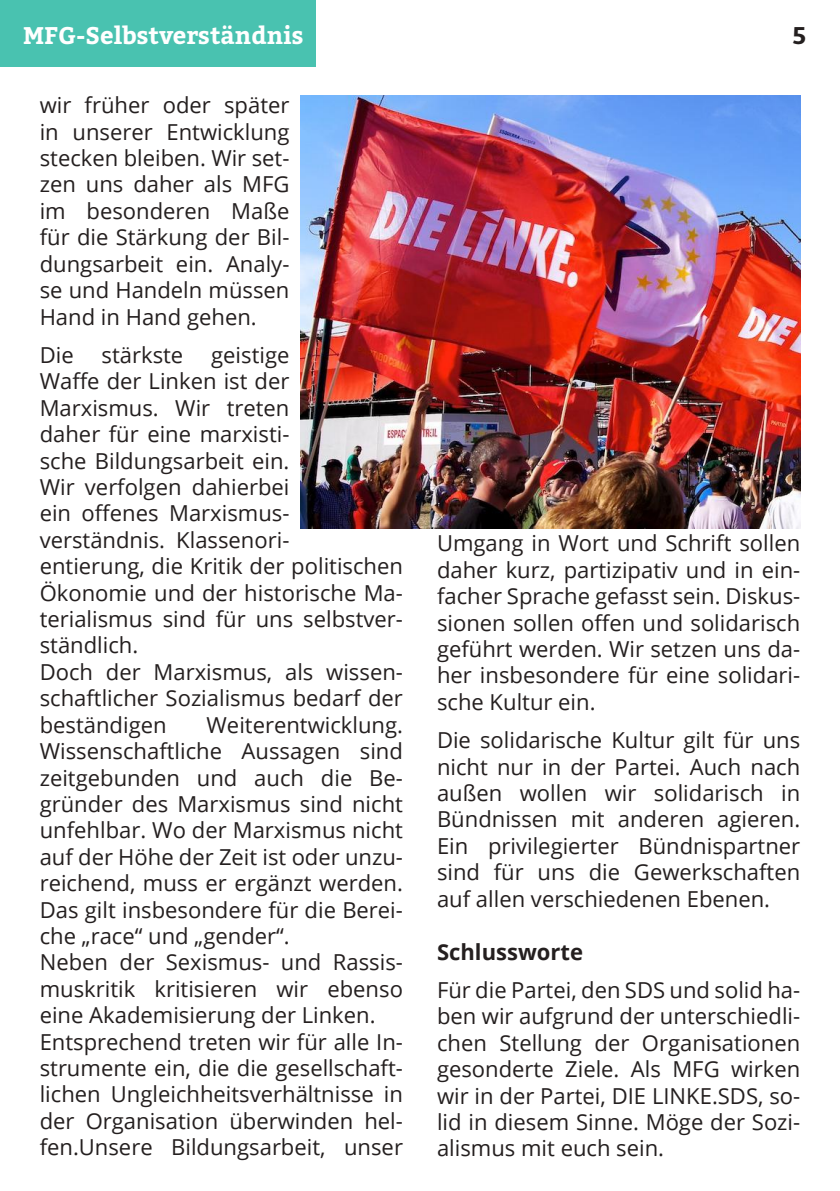
<style>
.page{position:relative;width:840px;height:1191px;background:#fff}
.page>*{position:absolute;margin:0;border:0;box-sizing:border-box;transform-origin:0 0}
.t1{font:700 24px "Bitter";color:#fff}
.t2{font:700 24px "Bitter";color:#241f1f}
.t3{font:22px/26.4px "Open Sans";color:#241f1f;text-align:justify}
.t4{font:700 22px "Open Sans";color:#241f1f}
</style>
<div class="page">
<div style="left:0;top:0;width:315px;height:67px;background:#49c2b0"></div>
<img style="left:300px;top:96px;width:499px;height:432px">
<p class="t1" style="left:23px;top:20px;width:282px">MFG-Selbstverständnis</p>
<p class="t2" style="left:792px;top:20px;width:15px">5</p>
<p class="t3" style="left:40px;top:91px;width:251px">wir früher oder später in unserer Entwicklung stecken bleiben. Wir set&shy;zen uns daher als MFG im besonderen Maße für die Stärkung der Bil&shy;dungsarbeit ein. Analy&shy;se und Handeln müssen Hand in Hand gehen.</p>
<p class="t3" style="left:40px;top:341px;width:35px">Die</p>
<p class="t3" style="left:101px;top:341px;width:83px">stärkste</p>
<p class="t3" style="left:40px;top:341px;width:364px;text-align:left;text-indent:171px">geistige<br>Waffe der Linken ist der<br>Marxismus. Wir treten<br>daher für eine marxisti-<br>sche Bildungsarbeit ein.<br>Wir verfolgen dahierbei<br>ein offenes Marxismus&shy;verständnis. Klassenori-<br>entierung, die Kritik der politischen<br>Ökonomie und der historische Ma&shy;terialismus sind für uns selbstver&shy;ständlich.<br>Doch der Marxismus, als wissen&shy;schaftlicher Sozialismus bedarf der beständigen</p>
<p class="t3" style="left:40px;top:711px;width:364px;text-align:left;text-indent:167px">Weiterentwicklung.<br>Wissenschaftliche Aussagen sind zeitgebunden und auch die Be&shy;gründer des Marxismus sind nicht unfehlbar. Wo der Marxismus nicht auf der Höhe der Zeit ist oder unzu&shy;reichend, muss er ergänzt werden.<br>Das gilt insbesondere für die Berei&shy;che „race“ und „gender“.<br>Neben der Sexismus- und Rassis&shy;muskritik kritisieren wir ebenso eine Akademisierung der Linken.<br>Entsprechend treten wir für alle In&shy;strumente ein, die die gesellschaft&shy;lichen Ungleichheitsverhältnisse in der Organisation überwinden hel&shy;fen.Unsere Bildungsarbeit, unser</p>
<p class="t3" style="left:437px;top:529px;width:364px">Umgang in Wort und Schrift sollen daher kurz, partizipativ und in ein&shy;facher Sprache gefasst sein. Diskus&shy;sionen sollen offen und solidarisch geführt werden. Wir setzen uns da&shy;her insbesondere für eine solidari&shy;sche Kultur ein.</p>
<p class="t3" style="left:437px;top:726px;width:364px">Die solidarische Kultur gilt für uns nicht nur in der Partei. Auch nach außen wollen wir solidarisch in Bündnissen mit anderen agieren.<br>Ein privilegierter Bündnispartner sind für uns die Gewerkschaften auf allen verschiedenen Ebenen.</p>
<p class="t4" style="left:437px;top:936px;width:147px">Schlussworte</p>
<p class="t3" style="left:437px;top:976px;width:364px">Für die Partei, den SDS und solid ha&shy;ben wir aufgrund der unterschiedli&shy;chen Stellung der Organisationen gesonderte Ziele. Als MFG wirken wir in der Partei, DIE LINKE.SDS, so&shy;lid in diesem Sinne. Möge der Sozi&shy;alismus mit euch sein.</p>
</div>
